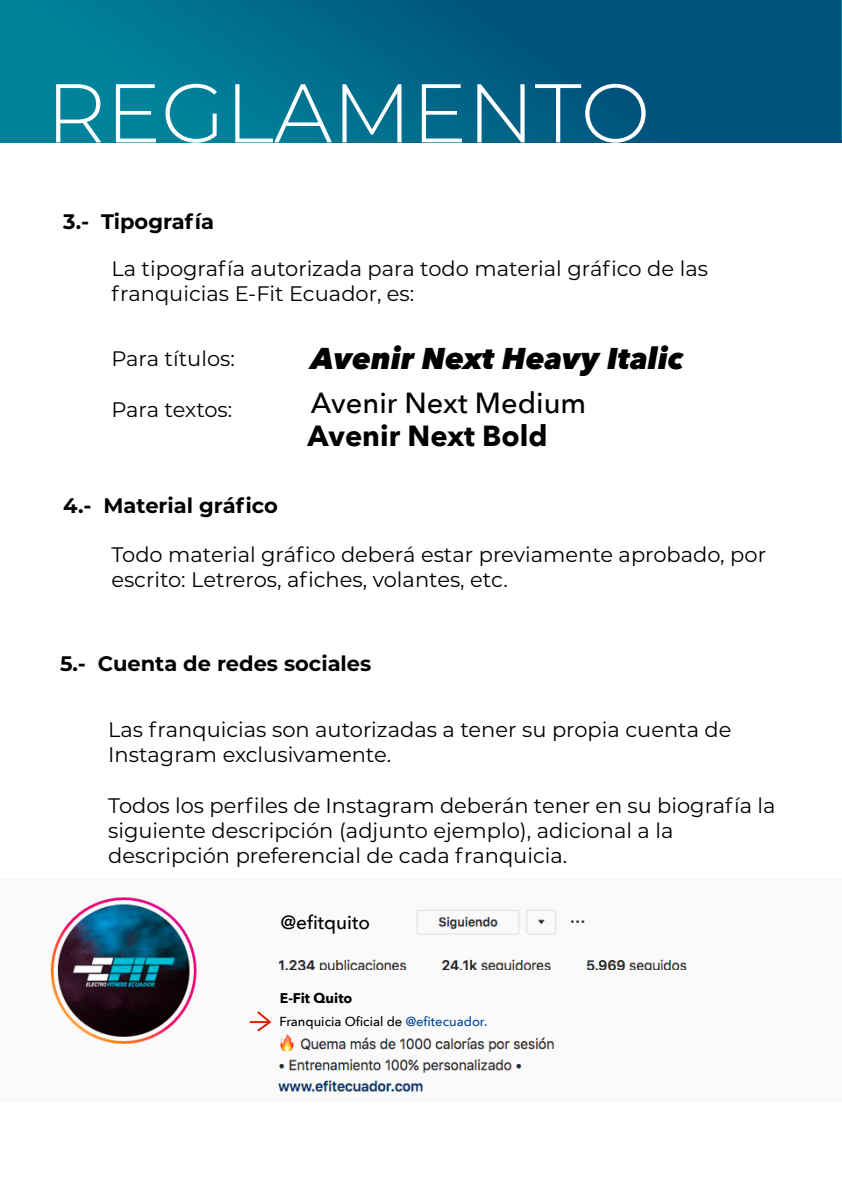
<style>
.page{position:relative;width:842px;height:1191px;background:#fff}
.page>*{position:absolute;margin:0;border:0;box-sizing:border-box;transform-origin:0 0}
.t1{font:300 83px "Montserrat";color:#fff}
.t2{font:italic 800 30px "Avenir Next";color:#000}
.t3{font:500 29px "Avenir Next";color:#000}
.t4{font:700 29px "Avenir Next";color:#000}
.t5{font:21px/25.2px "Montserrat";color:#000}
.t6{font:700 21px "Montserrat";color:#000}
.t7{font:500 19px "Avenir Next";color:#000}
.t8{font:700 14px "Avenir Next";color:#000}
.t9{font:500 13px "Avenir Next";color:#000}
.s1{color:#01469d}
</style>
<div class="page">
<div style="left:0;top:0;width:842px;height:142px;background:linear-gradient(to right,#00869c,#004774)"></div>
<img style="left:50px;top:897px;width:637px;height:195px">
<div style="left:270px;top:908px;width:134px;height:28px;background:#fafafa"></div>
<div style="left:275px;top:990px;width:112px;height:20px;background:#fafafa"></div>
<div style="left:275px;top:970px;width:479px;height:20px;background:#fafafa"></div>
<div style="left:275px;top:1010px;width:479px;height:22px;background:#fafafa"></div>
<hr style="left:250px;top:1021px;width:20px;height:2px;background:#d82300">
<svg style="left:255px;top:1009px;width:18px;height:24px"></svg>
<hr style="left:841px;top:0;width:1px;height:139px;background:#00829a">
<h1 class="t1" style="left:46px;top:56px;width:606px">REGLAMENTO</h1>
<p class="t6" style="left:63px;top:206px;width:152px">3.- Tipografía</p>
<p class="t5" style="left:111px;top:255px;width:598px">La tipografía autorizada para todo material gráfico de las franquicias E-Fit Ecuador, es:</p>
<p class="t5" style="left:111px;top:345px;width:125px">Para títulos:</p>
<p class="t5" style="left:111px;top:396px;width:123px">Para textos:</p>
<h2 class="t2" style="left:311px;top:340px;width:374px">Avenir Next Heavy Italic</h2>
<h3 class="t3" style="left:311px;top:378px;width:277px">Avenir Next Medium</h3>
<h3 class="t4" style="left:308px;top:410px;width:242px">Avenir Next Bold</h3>
<p class="t6" style="left:63px;top:490px;width:216px">4.- Material gráfico</p>
<p class="t5" style="left:111px;top:541px;width:656px">Todo material gráfico deberá estar previamente aprobado, por escrito: Letreros, afiches, volantes, etc.</p>
<p class="t6" style="left:60px;top:648px;width:313px">5.- Cuenta de redes sociales</p>
<p class="t5" style="left:108px;top:716px;width:625px">Las franquicias son autorizadas a tener su propia cuenta de<br>Instagram exclusivamente.</p>
<p class="t5" style="left:108px;top:791px;width:669px">Todos los perfiles de Instagram deberán tener en su biografía la siguiente descripción (adjunto ejemplo), adicional a la descripción preferencial de cada franquicia.</p>
<p class="t7" style="left:281px;top:906px;width:91px">@efitquito</p>
<p class="t8" style="left:280px;top:986px;width:74px">E-Fit Quito</p>
<p class="t9" style="left:279px;top:1010px;width:209px">Franquicia Oficial de <span class="s1">@efitecuador.</span></p>
</div>
